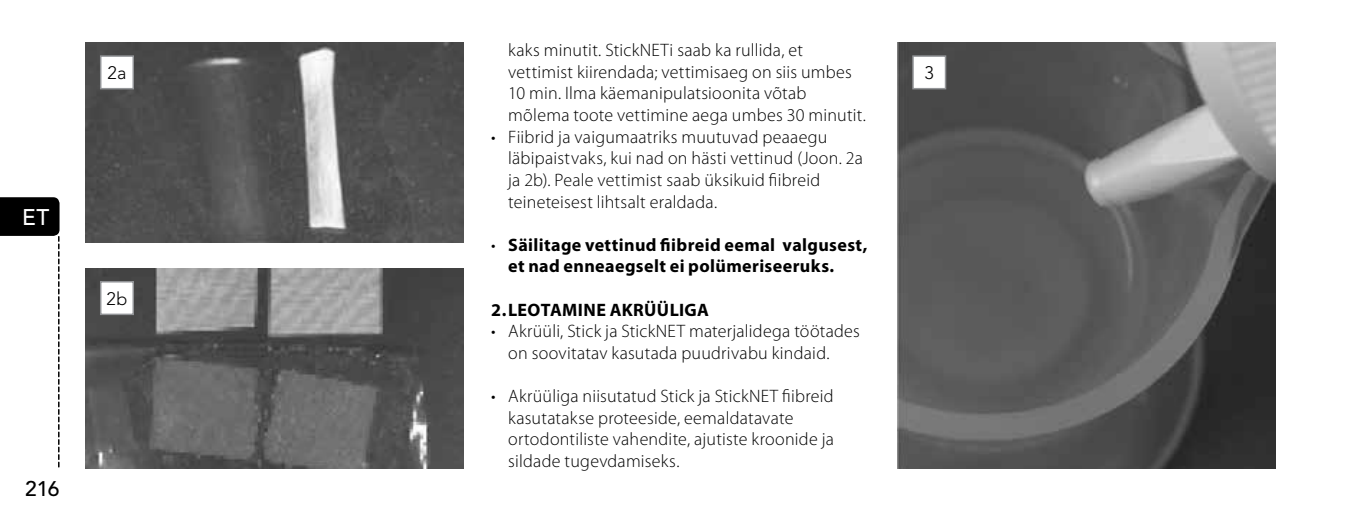
<style>
.page{position:relative;width:1361px;height:511px;background:#fff}
.page>*{position:absolute;margin:0;border:0;box-sizing:border-box;transform-origin:0 0}
.t1{font:500 22.5px "Avenir LT Std";color:#fff}
.t2{font:500 21px "Avenir LT Std";color:#000}
.t3{font:300 18px/21.6px "Myriad Pro";letter-spacing:.015em;color:#000}
.t4{font:700 18px/21.6px "Myriad Pro";letter-spacing:.02em;color:#000}
.t5{font:300 18px "Avenir LT Std";color:#000}
.s1{font-weight:300}
</style>
<div class="page">
<svg style="left:0;top:197px;width:60px;height:269px"></svg>
<img style="left:85px;top:43px;width:379px;height:199px">
<div style="left:101px;top:56px;width:32px;height:33px;background:#fff"></div>
<div style="left:100px;top:55px;width:34px;height:34px;border:2px solid #939598"></div>
<img style="left:897px;top:43px;width:379px;height:425px">
<div style="left:913px;top:56px;width:32px;height:33px;background:#fff"></div>
<div style="left:912px;top:55px;width:34px;height:34px;border:2px solid #939598"></div>
<img style="left:85px;top:268px;width:379px;height:200px">
<div style="left:101px;top:281px;width:32px;height:33px;background:#fff"></div>
<div style="left:100px;top:281px;width:34px;height:34px;border:2px solid #939598"></div>
<p class="t1" style="left:22px;top:204px;width:29px">ET</p>
<p class="t2" style="left:25px;top:476px;width:36px">216</p>
<p class="t3" style="left:508px;top:40px;width:359px">kaks minutit. StickNETi saab ka rullida, et vettimist kiirendada; vettimisaeg on siis umbes 10 min. Ilma käemanipulatsioonita võtab mõlema toote vettimine aega umbes 30 minutit.</p>
<p class="t3" style="left:508px;top:126px;width:356px;text-indent:-17px">• Fiibrid ja vaigumaatriks muutuvad peaaegu läbipaistvaks, kui nad on hästi vettinud (Joon. 2a ja 2b). Peale vettimist saab üksikuid fiibreid teineteisest lihtsalt eraldada.</p>
<p class="t4" style="left:508px;top:233px;width:361px;text-indent:-17px"><span class="s1">•</span> Säilitage vettinud fiibreid eemal valgusest, et nad enneaegselt ei polümeriseeruks.</p>
<p class="t4" style="left:491px;top:298px;width:219px">2.LEOTAMINE AKRÜÜLIGA</p>
<p class="t3" style="left:508px;top:320px;width:353px;text-indent:-17px">• Akrüüli, Stick ja StickNET materjalidega töötades on soovitatav kasutada puudrivabu kindaid.</p>
<p class="t3" style="left:508px;top:385px;width:327px;text-indent:-17px">• Akrüüliga niisutatud Stick ja StickNET fiibreid kasutatakse proteeside, eemaldatavate ortodontiliste vahendite, ajutiste kroonide ja sildade tugevdamiseks.</p>
<p class="t5" style="left:107px;top:62px;width:21px">2a</p>
<p class="t5" style="left:924px;top:62px;width:11px">3</p>
<p class="t5" style="left:107px;top:288px;width:22px">2b</p>
</div>
